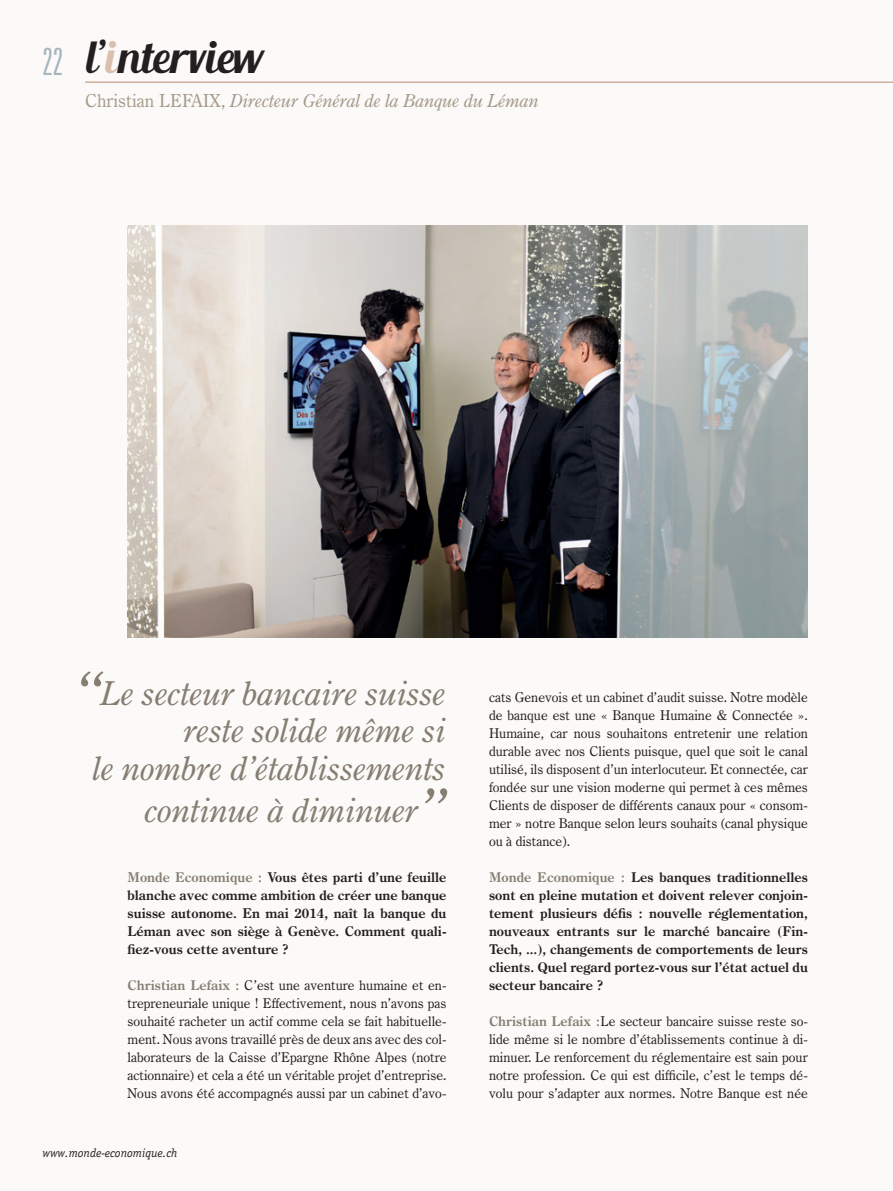
<style>
.page{position:relative;width:893px;height:1191px;background:#fbfaf8}
.page>*{position:absolute;margin:0;border:0;box-sizing:border-box;transform-origin:0 0}
.t1{font:45px "Blenda Script";color:#231f20}
.t2{font:300 ultra-condensed 37.5px "Univers";color:#a7b6be}
.t3{font:italic 33px/37.5px "Century Oldstyle BT";color:#877e72;text-align:right}
.t4{font:italic 18px "Century Oldstyle BT";color:#a69a8a}
.t5{font:13.5px/18px "Century Oldstyle BT";color:#231f20;text-align:justify}
.t6{font:700 13.5px/18px "Century Oldstyle BT";color:#231f20;text-align:justify}
.t7{font:italic 12px "Officina Serif";color:#231f20}
.s1{color:#dbbfae}
.s2{font-style:normal}
.s3{font-size:60px}
.s4{color:#877e72}
.s5{font-weight:700;color:#877e72}
</style>
<div class="page">
<img style="left:128px;top:225px;width:680px;height:412px">
<hr style="left:85px;top:82px;width:808px;height:1px;background:#ba8c71">
<h2 class="t2" style="left:43px;top:42px;width:22px">22</h2>
<h1 class="t1" style="left:85px;top:28px;width:179px">l’<span class="s1">i</span>nterview</h1>
<h3 class="t4" style="left:85px;top:89px;width:456px"><span class="s2">Christian LEFAIX,</span> Directeur Général de la Banque du Léman</h3>
<h3 class="t3" style="left:74px;top:674px;width:374px"><span class="s3">“</span>Le secteur bancaire suisse reste solide même si<br>le nombre d’établissements</h3>
<h3 class="t3" style="left:145px;top:791px;width:303px">continue à diminuer<span class="s3">”</span></h3>
<p class="t6" style="left:128px;top:868px;width:320px"><span class="s4">Monde Economique :</span> Vous êtes parti d’une feuille blanche avec comme ambition de créer une banque suisse autonome. En mai 2014, naît la banque du Léman avec son siège à Genève. Comment quali&shy;fiez-vous cette aventure ?</p>
<p class="t5" style="left:128px;top:976px;width:320px"><span class="s5">Christian Lefaix :</span> C’est une aventure humaine et en&shy;trepreneuriale unique ! Effectivement, nous n’avons pas souhaité racheter un actif comme cela se fait habituelle&shy;ment. Nous avons travaillé près de deux ans avec des col&shy;laborateurs de la Caisse d’Epargne Rhône Alpes (notre actionnaire) et cela a été un véritable projet d’entreprise.<br>Nous avons été accompagnés aussi par un cabinet d’avo-</p>
<p class="t5" style="left:489px;top:688px;width:320px">cats Genevois et un cabinet d’audit suisse. Notre modèle de banque est une « Banque Humaine &amp; Connectée ».<br>Humaine, car nous souhaitons entretenir une relation durable avec nos Clients puisque, quel que soit le canal utilisé, ils disposent d’un interlocuteur. Et connectée, car fondée sur une vision moderne qui permet à ces mêmes Clients de disposer de différents canaux pour « consom&shy;mer » notre Banque selon leurs souhaits (canal physique ou à distance).</p>
<p class="t6" style="left:489px;top:868px;width:320px"><span class="s4">Monde Economique :</span> Les banques traditionnelles sont en pleine mutation et doivent relever conjoin&shy;tement plusieurs défis : nouvelle réglementation, nouveaux entrants sur le marché bancaire (Fin-Tech, ...), changements de comportements de leurs clients. Quel regard portez-vous sur l’état actuel du secteur bancaire ?</p>
<p class="t5" style="left:489px;top:1012px;width:320px"><span class="s5">Christian Lefaix :</span>Le secteur bancaire suisse reste so&shy;lide même si le nombre d’établissements continue à di&shy;minuer. Le renforcement du réglementaire est sain pour notre profession. Ce qui est difficile, c’est le temps dé&shy;volu pour s’adapter aux normes. Notre Banque est née</p>
<p class="t7" style="left:43px;top:1145px;width:136px">www.monde-economique.ch</p>
</div>
